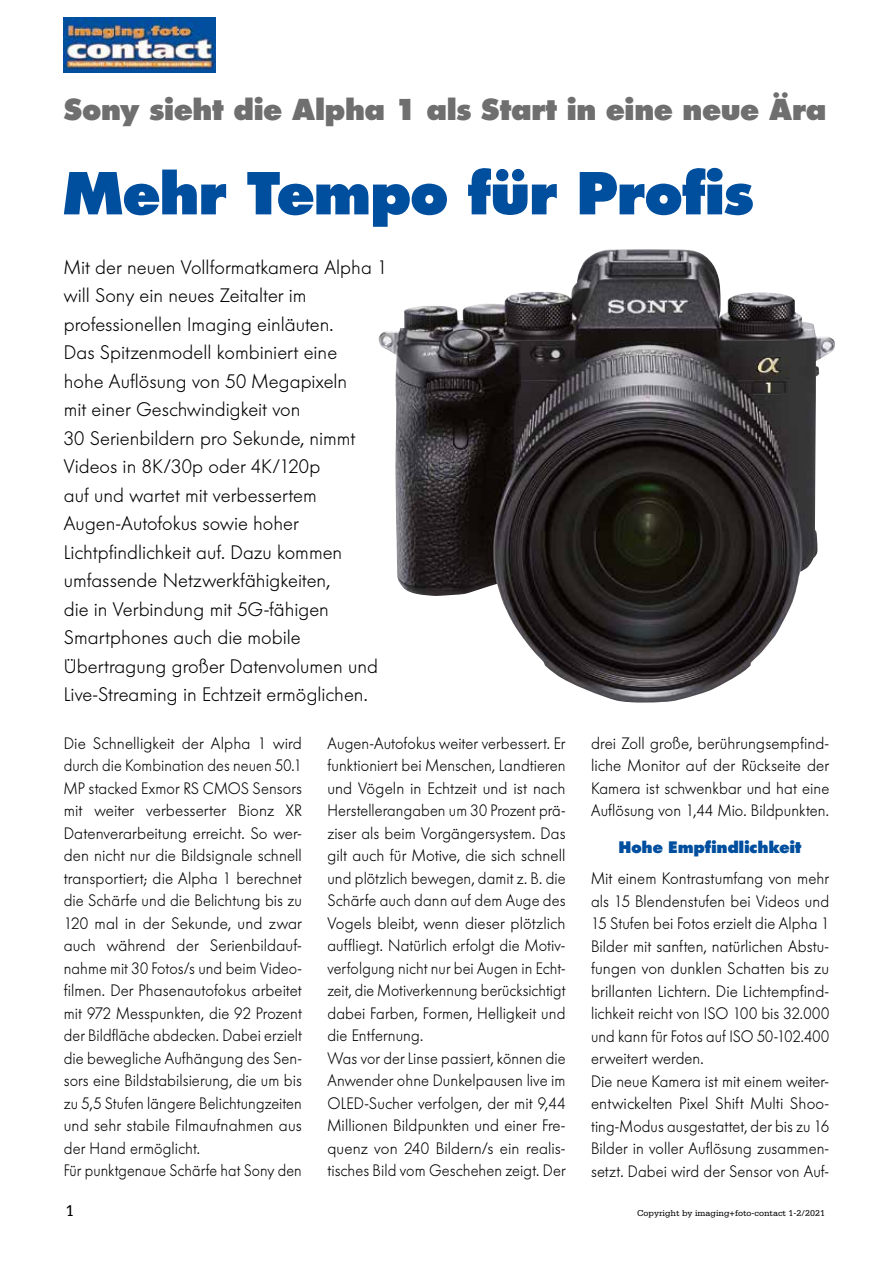
<style>
.page{position:relative;width:893px;height:1263px;background:#fff}
.page>*{position:absolute;margin:0;border:0;box-sizing:border-box;transform-origin:0 0}
.t1{font:800 60px "Futura BQ";letter-spacing:.005em;color:#004f9f}
.t2{font:800 30px "Futura BQ";letter-spacing:.005em;color:#706f6f}
.t3{font:300 19.5px/28.5px "Futura BQ";color:#000}
.t4{font:300 16.5px/22.5px "Futura BQ";letter-spacing:.005em;color:#000}
.t5{font:300 16.5px/22.5px "Futura BQ";letter-spacing:.005em;color:#000;scale:.95 1}
.t6{font:800 16.5px "Futura BQ";letter-spacing:.015em;color:#004f9f}
.t7{font:16.5px "Serifa";color:#000}
.t8{font:9px "Serifa";color:#000}
</style>
<div class="page">
<img style="left:378px;top:249px;width:457px;height:454px">
<img style="left:64px;top:17px;width:152px;height:56px">
<h2 class="t2" style="left:64px;top:92px;width:764px">Sony sieht die Alpha 1 als Start in eine neue Ära</h2>
<h1 class="t1" style="left:64px;top:158px;width:691px">Mehr Tempo für Profis</h1>
<p class="t3" style="left:64px;top:253px;width:325px">Mit der neuen Vollformatkamera Alpha 1 will Sony ein neues Zeitalter im professionellen Imaging einläuten.<br>Das Spitzenmodell kombiniert eine<br>hohe Auflösung von 50 Megapixeln<br>mit einer Geschwindigkeit von<br>30 Serienbildern pro Sekunde, nimmt Videos in 8K/30p oder 4K/120p<br>auf und wartet mit verbessertem Augen-Autofokus sowie hoher Lichtpfindlichkeit auf. Dazu kommen umfassende Netzwerkfähigkeiten,<br>die in Verbindung mit 5G-fähigen Smartphones auch die mobile Übertragung großer Datenvolumen und Live-Streaming in Echtzeit ermöglichen.</p>
<p class="t4" style="left:64px;top:732px;width:240px">Die Schnelligkeit der Alpha 1 wird durch die Kombination des neuen 50.1<br>MP stacked Exmor RS CMOS Sensors mit weiter verbesserter Bionz XR Datenverarbeitung erreicht. So wer&shy;den nicht nur die Bildsignale schnell transportiert; die Alpha 1 berechnet die Schärfe und die Belichtung bis zu 120 mal in der Sekunde, und zwar auch während der Serienbildauf&shy;nahme mit 30 Fotos/s und beim Video&shy;filmen. Der Phasenautofokus arbeitet mit 972 Messpunkten, die 92 Prozent der Bildfläche abdecken. Dabei erzielt die bewegliche Aufhängung des Sen&shy;sors eine Bildstabilsierung, die um bis zu 5,5 Stufen längere Belichtungzeiten und sehr stabile Filmaufnahmen aus der Hand ermöglicht.<br>Für punktgenaue Schärfe hat Sony den</p>
<p class="t5" style="left:327px;top:732px;width:252px">Augen-Autofokus weiter verbessert. Er funktioniert bei Menschen, Landtieren und Vögeln in Echtzeit und ist nach Herstellerangaben um 30 Prozent prä&shy;ziser als beim Vorgängersystem. Das gilt auch für Motive, die sich schnell und plötzlich bewegen, damit z. B. die Schärfe auch dann auf dem Auge des Vogels bleibt, wenn dieser plötzlich auffliegt. Natürlich erfolgt die Motiv&shy;verfolgung nicht nur bei Augen in Echt&shy;zeit, die Motiverkennung berücksichtigt dabei Farben, Formen, Helligkeit und die Entfernung.<br>Was vor der Linse passiert, können die Anwender ohne Dunkelpausen live im OLED-Sucher verfolgen, der mit 9,44<br>Millionen Bildpunkten und einer Fre&shy;quenz von 240 Bildern/s ein realis&shy;tisches Bild vom Geschehen zeigt. Der</p>
<p class="t4" style="left:591px;top:732px;width:240px;text-align:justify">drei Zoll große, berührungsempfind&shy;liche Monitor auf der Rückseite der Kamera ist schwenkbar und hat eine Auflösung von 1,44 Mio. Bildpunkten.</p>
<p class="t6" style="left:619px;top:837px;width:184px">Hohe Empfindlichkeit</p>
<p class="t4" style="left:591px;top:868px;width:240px">Mit einem Kontrastumfang von mehr als 15 Blendenstufen bei Videos und 15 Stufen bei Fotos erzielt die Alpha 1<br>Bilder mit sanften, natürlichen Abstu&shy;fungen von dunklen Schatten bis zu brillanten Lichtern. Die Lichtempfind&shy;lichkeit reicht von ISO 100 bis 32.000 und kann für Fotos auf ISO 50-102.400 erweitert werden.<br>Die neue Kamera ist mit einem weiter&shy;entwickelten Pixel Shift Multi Shoo&shy;ting-Modus ausgestattet, der bis zu 16<br>Bilder in voller Auflösung zusammen&shy;setzt. Dabei wird der Sensor von Auf-</p>
<p class="t7" style="left:65px;top:1201px;width:11px">1</p>
<p class="t8" style="left:637px;top:1208px;width:189px">Copyright by imaging+foto-contact 1-2/2021</p>
</div>
